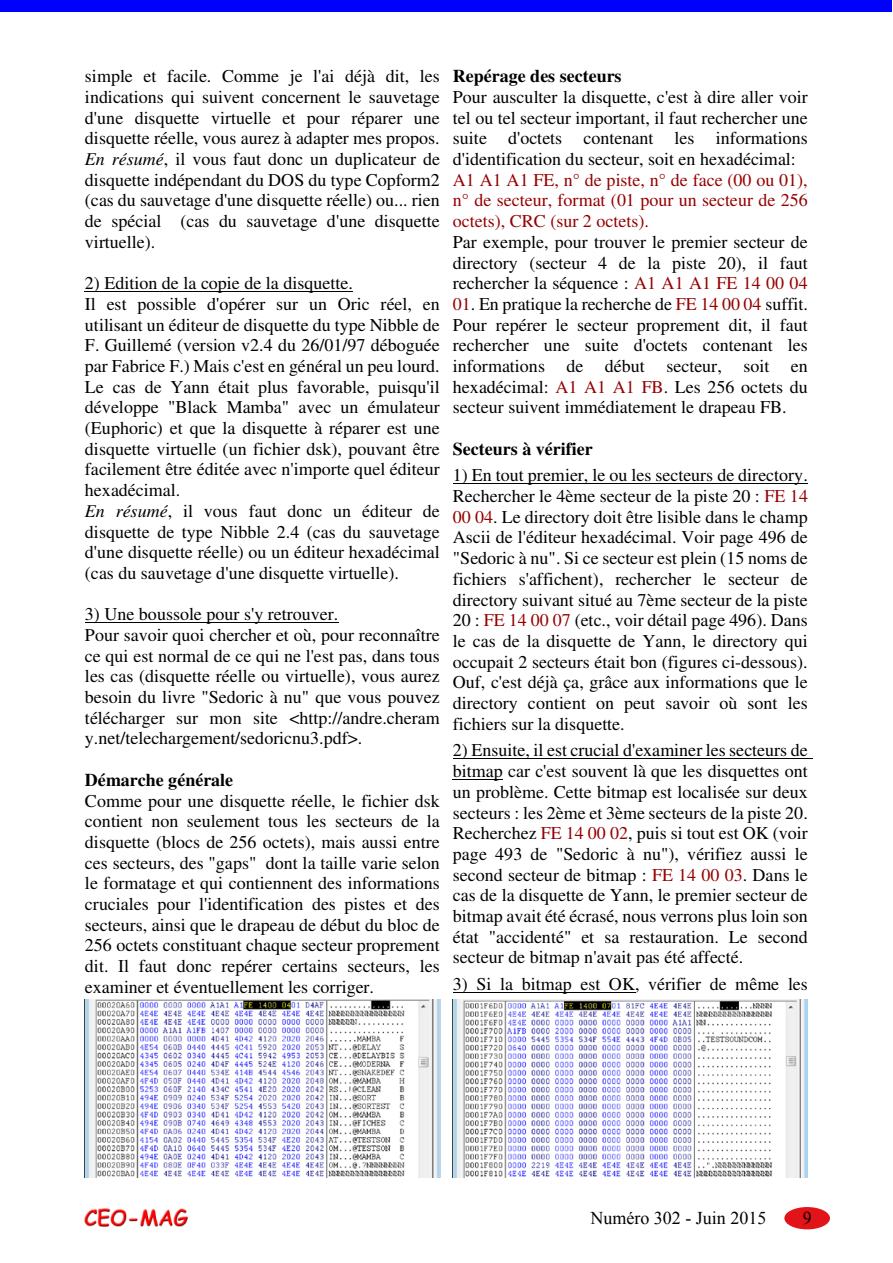
<style>
.page{position:relative;width:893px;height:1263px;background:#fff}
.page>*{position:absolute;margin:0;border:0;box-sizing:border-box;transform-origin:0 0}
.t1{font:18px/20.7px "Times";color:#000;text-align:justify}
.t2{font:18px/20.7px "Times";color:#950000;text-align:justify}
.t3{font:700 18px "Times";color:#000}
.t4{font:18px "Times New Roman";color:#000}
.s1{font-style:italic}
.s2{color:#950000}
</style>
<div class="page">
<div style="left:784px;top:1207px;width:46px;height:22px;background:#e21319;border-radius:50%"></div>
<img style="left:85px;top:1209px;width:102px;height:18px">
<div style="left:0;top:0;width:891px;height:11px;background:#0000fe"></div>
<hr style="left:85px;top:291px;width:268px;height:1px;background:#000">
<hr style="left:85px;top:622px;width:254px;height:1px;background:#000">
<hr style="left:453px;top:483px;width:355px;height:1px;background:#000">
<hr style="left:453px;top:758px;width:360px;height:1px;background:#000">
<hr style="left:453px;top:779px;width:50px;height:1px;background:#000">
<hr style="left:453px;top:992px;width:182px;height:1px;background:#000">
<img style="left:85px;top:1000px;width:355px;height:178px">
<img style="left:453px;top:1000px;width:355px;height:178px">
<p class="t1" style="left:85px;top:68px;width:357px">simple et facile. Comme je l'ai déjà dit, les indications qui suivent concernent le sauvetage d'une disquette virtuelle et pour réparer une disquette réelle, vous aurez à adapter mes propos.<br><span class="s1">En résumé</span>, il vous faut donc un duplicateur de disquette indépendant du DOS du type Copform2 (cas du sauvetage d'une disquette réelle) ou... rien de spécial (cas du sauvetage d'une disquette virtuelle).</p>
<p class="t1" style="left:85px;top:275px;width:356px;text-align:left">2) Edition de la copie de la disquette.<br>Il est possible d'opérer sur un Oric réel, en utilisant un éditeur de disquette du type Nibble de F. Guillemé (version v2.4 du 26/01/97 déboguée par Fabrice F.) Mais c'est en général un peu lourd.<br>Le cas de Yann était plus favorable, puisqu'il développe "Black Mamba" avec un émulateur (Euphoric) et que la disquette à réparer est une disquette virtuelle (un fichier dsk), pouvant être facilement être éditée avec n'importe quel éditeur hexadécimal.<br><span class="s1">En résumé</span>, il vous faut donc un éditeur de disquette de type Nibble 2.4 (cas du sauvetage d'une disquette réelle) ou un éditeur hexadécimal (cas du sauvetage d'une disquette virtuelle).</p>
<p class="t1" style="left:85px;top:606px;width:356px;text-align:left">3) Une boussole pour s'y retrouver.<br>Pour savoir quoi chercher et où, pour reconnaître ce qui est normal de ce qui ne l'est pas, dans tous les cas (disquette réelle ou virtuelle), vous aurez besoin du livre "Sedoric à nu" que vous pouvez télécharger sur mon site &lt;http://andre.cheram y.net/telechargement/sedoricnu3.pdf&gt;.</p>
<p class="t3" style="left:85px;top:773px;width:150px">Démarche générale</p>
<p class="t1" style="left:85px;top:792px;width:356px">Comme pour une disquette réelle, le fichier dsk contient non seulement tous les secteurs de la disquette (blocs de 256 octets), mais aussi entre ces secteurs, des "gaps" dont la taille varie selon le formatage et qui contiennent des informations cruciales pour l'identification des pistes et des secteurs, ainsi que le drapeau de début du bloc de 256 octets constituant chaque secteur proprement dit. Il faut donc repérer certains secteurs, les examiner et éventuellement les corriger.</p>
<p class="t3" style="left:453px;top:69px;width:170px">Repérage des secteurs</p>
<p class="t1" style="left:453px;top:88px;width:357px">Pour ausculter la disquette, c'est à dire aller voir tel ou tel secteur important, il faut rechercher une suite d'octets contenant les informations d'identification du secteur, soit en hexadécimal:</p>
<p class="t2" style="left:453px;top:171px;width:356px">A1 A1 A1 FE, n° de piste, n° de face (00 ou 01), n° de secteur, format (01 pour un secteur de 256 octets), CRC (sur 2 octets).</p>
<p class="t1" style="left:453px;top:233px;width:356px">Par exemple, pour trouver le premier secteur de directory (secteur 4 de la piste 20), il faut rechercher la séquence : <span class="s2">A1 A1 A1 FE 14 00 04</span></p>
<p class="t1" style="left:453px;top:295px;width:356px"><span class="s2">01</span>. En pratique la recherche de <span class="s2">FE 14 00 04</span> suffit.<br>Pour repérer le secteur proprement dit, il faut rechercher une suite d'octets contenant les informations de début secteur, soit en hexadécimal: <span class="s2">A1 A1 A1 FB</span>. Les 256 octets du secteur suivent immédiatement le drapeau FB.</p>
<p class="t3" style="left:453px;top:442px;width:141px">Secteurs à vérifier</p>
<p class="t1" style="left:453px;top:467px;width:357px">1) En tout premier, le ou les secteurs de directory.<br>Rechercher le 4ème secteur de la piste 20 : <span class="s2">FE 14<br>00 04</span>. Le directory doit être lisible dans le champ Ascii de l'éditeur hexadécimal. Voir page 496 de "Sedoric à nu". Si ce secteur est plein (15 noms de fichiers s'affichent), rechercher le secteur de directory suivant situé au 7ème secteur de la piste 20 : <span class="s2">FE 14 00 07</span> (etc., voir détail page 496). Dans le cas de la disquette de Yann, le directory qui occupait 2 secteurs était bon (figures ci-dessous).<br>Ouf, c'est déjà ça, grâce aux informations que le directory contient on peut savoir où sont les fichiers sur la disquette.</p>
<p class="t1" style="left:453px;top:742px;width:357px">2) Ensuite, il est crucial d'examiner les secteurs de bitmap car c'est souvent là que les disquettes ont un problème. Cette bitmap est localisée sur deux secteurs : les 2ème et 3ème secteurs de la piste 20.<br>Recherchez <span class="s2">FE 14 00 02</span>, puis si tout est OK (voir page 493 de "Sedoric à nu"), vérifiez aussi le second secteur de bitmap : <span class="s2">FE 14 00 03</span>. Dans le cas de la disquette de Yann, le premier secteur de bitmap avait été écrasé, nous verrons plus loin son état "accidenté" et sa restauration. Le second secteur de bitmap n'avait pas été affecté.</p>
<p class="t1" style="left:453px;top:975px;width:357px">3) Si la bitmap est OK, vérifier de même les</p>
<p class="t4" style="left:590px;top:1206px;width:177px">Numéro 302 - Juin 2015</p>
</div>
